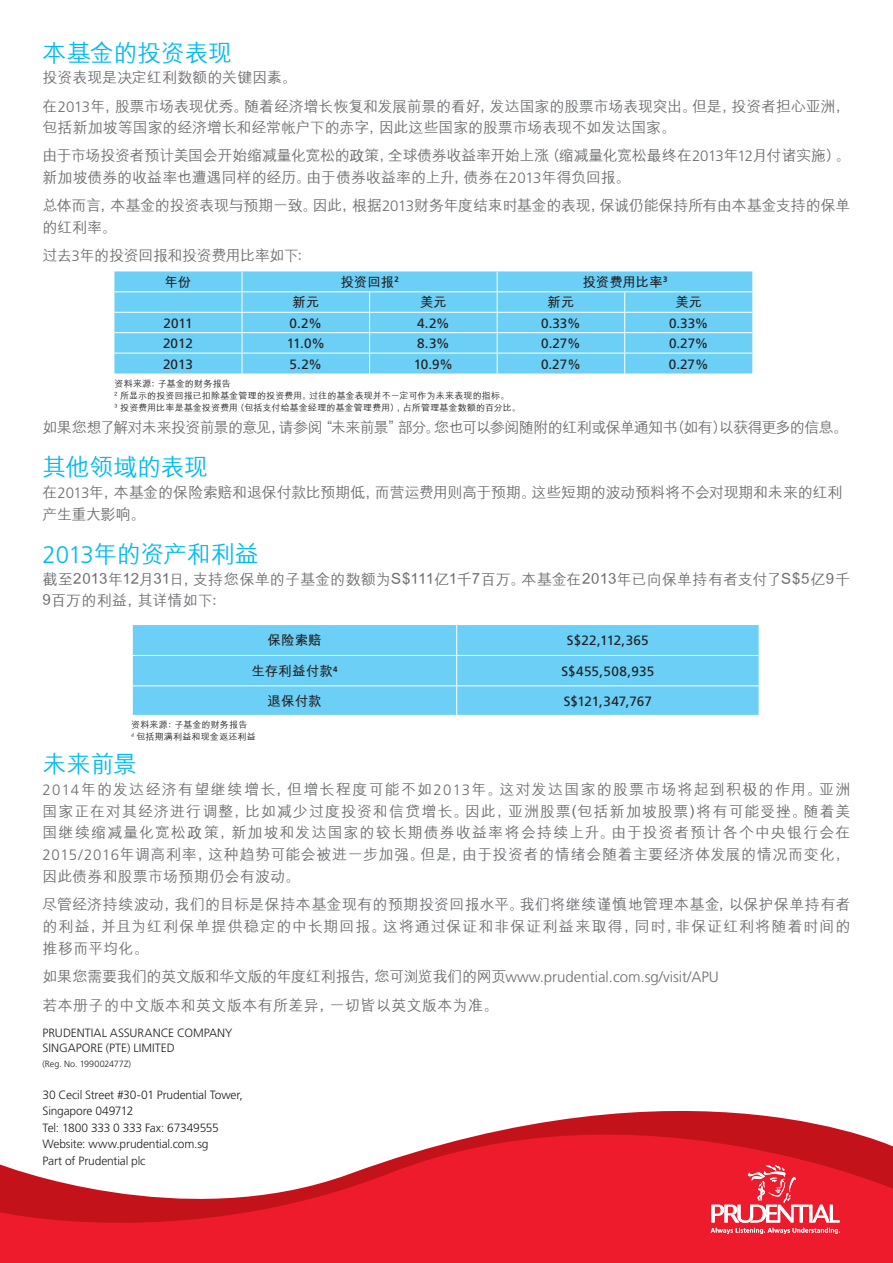
<style>
.page{position:relative;width:893px;height:1263px;background:#fff}
.page>*{position:absolute;margin:0;border:0;box-sizing:border-box;transform-origin:0 0}
.body_copy_2{font:500 24px "M Hei GB";letter-spacing:-.015em;color:#00baf1}
.body_copy{font:500 24px "M Hei GB";letter-spacing:-.015em;color:#00baf1}
.Footnote_Text{font:500 24px "M Hei GB";color:#00baf1}
.body_copy_2-2{font:500 15px/21.8px "M Hei GB";letter-spacing:-.01em;color:#6c6d70}
.body_copy-2{font:500 15px/21.8px "M Hei GB";letter-spacing:-.01em;color:#6c6d70}
.body_copy_2-3{font:500 15px/21.8px "M Hei GB";letter-spacing:.01em;color:#6c6d70}
.body_copy_2-4{font:500 15px "M Hei GB";letter-spacing:-.04em;color:#6c6d70}
.body_copy_2-5{font:500 15px "M Hei GB";letter-spacing:.025em;color:#6c6d70}
.t1{font:13.5px "Frutiger LT Std";color:#231f20}
.t2{font:700 13.5px "M Hei GB";color:#231f20}
.t3{font:13.5px "Frutiger LT Std";letter-spacing:.02em;color:#231f20}
.t4{font:300 12px/16.5px "Frutiger LT Std";letter-spacing:-.015em;color:#231f20}
.Footnote_Text-2{font:500 9px "M Hei GB";letter-spacing:.02em;color:#231f20}
.t5{font:300 9px "Frutiger LT Std";color:#231f20}
.s1{font-family:"Frutiger LT Std";font-weight:300}
.s2{font-family:"Sim Hei";font-weight:400}
</style>
<div class="page">
<div style="left:133px;top:625px;width:626px;height:90px;background:#6bcff6"></div>
<hr style="left:456px;top:625px;width:1px;height:30px;background:#fff">
<hr style="left:133px;top:685px;width:324px;height:1px;background:#fff">
<hr style="left:457px;top:685px;width:302px;height:1px;background:#fff">
<svg style="left:456px;top:656px;width:1px;height:59px"></svg>
<hr style="left:133px;top:655px;width:324px;height:1px;background:#fff">
<hr style="left:457px;top:655px;width:302px;height:1px;background:#fff">
<svg style="left:0;top:1110px;width:893px;height:153px;fill:#ee1b2c"></svg>
<svg style="left:711px;top:1165px;width:129px;height:69px;background:#f14956"></svg>
<div style="left:114px;top:271px;width:638px;height:102px;background:#6bcff6"></div>
<hr style="left:114px;top:291px;width:128px;height:1px;background:#fff">
<hr style="left:242px;top:291px;width:128px;height:1px;background:#fff">
<hr style="left:370px;top:291px;width:127px;height:1px;background:#fff">
<hr style="left:497px;top:291px;width:128px;height:1px;background:#fff">
<hr style="left:625px;top:291px;width:127px;height:1px;background:#fff">
<hr style="left:114px;top:312px;width:128px;height:1px;background:#fff">
<hr style="left:242px;top:312px;width:128px;height:1px;background:#fff">
<hr style="left:370px;top:312px;width:127px;height:1px;background:#fff">
<hr style="left:497px;top:312px;width:128px;height:1px;background:#fff">
<hr style="left:625px;top:312px;width:127px;height:1px;background:#fff">
<hr style="left:114px;top:332px;width:128px;height:1px;background:#fff">
<hr style="left:242px;top:332px;width:128px;height:1px;background:#fff">
<hr style="left:370px;top:332px;width:127px;height:1px;background:#fff">
<hr style="left:497px;top:332px;width:128px;height:1px;background:#fff">
<hr style="left:625px;top:332px;width:127px;height:1px;background:#fff">
<hr style="left:114px;top:353px;width:128px;height:1px;background:#fff">
<hr style="left:242px;top:353px;width:128px;height:1px;background:#fff">
<hr style="left:370px;top:353px;width:127px;height:1px;background:#fff">
<hr style="left:497px;top:353px;width:128px;height:1px;background:#fff">
<hr style="left:625px;top:353px;width:127px;height:1px;background:#fff">
<svg style="left:242px;top:271px;width:1px;height:102px"></svg>
<svg style="left:369px;top:292px;width:1px;height:81px"></svg>
<svg style="left:497px;top:271px;width:1px;height:102px"></svg>
<svg style="left:624px;top:292px;width:1px;height:81px"></svg>
<p class="body_copy" style="left:43px;top:41px;width:191px">本基金的投资表现</p>
<p class="body_copy-2" style="left:43px;top:67px;width:256px">投资表现是决定红利数额的关键因素。</p>
<p class="body_copy-2" style="left:43px;top:95px;width:809px">在<span class="s1">2013</span>年，股票市场表现优秀。随着经济增长恢复和发展前景的看好，发达国家的股票市场表现突出。但是，投资者担心亚洲，包括新加坡等国家的经济增长和经常帐户下的赤字，因此这些国家的股票市场表现不如发达国家。</p>
<p class="body_copy_2-2" style="left:43px;top:145px;width:809px">由于市场投资者预计美国会开始缩减量化宽松的<span class="s2">政</span>策，全球债券收益率开始上涨（缩减量化宽松最终在<span class="s1">2013</span>年<span class="s1">12</span>月付诸实施）。新加坡债券的收益率也遭遇同样的经历。由于债券收益率的上升，债券在<span class="s1">2013</span>年得负回报。</p>
<p class="body_copy_2-2" style="left:43px;top:195px;width:809px">总体而言，本基金的投资表现与预期一致。因此，根据<span class="s1">2013</span>财务年度结束时基金的表现，保诚仍能保持所有由本基金支持的保单的红利率。</p>
<p class="body_copy_2-2" style="left:43px;top:245px;width:271px">过去<span class="s1">3</span>年的投资回报和投资费用比率如下：</p>
<p class="t2" style="left:165px;top:275px;width:28px">年份</p>
<p class="t2" style="left:340px;top:275px;width:60px">投资回报<sup>2</sup></p>
<p class="t2" style="left:582px;top:275px;width:87px">投资费用比率<sup>3</sup></p>
<p class="t2" style="left:292px;top:296px;width:28px">新元</p>
<p class="t2" style="left:420px;top:296px;width:28px">美元</p>
<p class="t2" style="left:548px;top:296px;width:28px">新元</p>
<p class="t2" style="left:675px;top:296px;width:28px">美元</p>
<p class="t1" style="left:164px;top:315px;width:30px">2011</p>
<p class="t1" style="left:290px;top:315px;width:34px">0.2%</p>
<p class="t1" style="left:417px;top:315px;width:34px">4.2%</p>
<p class="t1" style="left:541px;top:315px;width:41px">0.33%</p>
<p class="t1" style="left:669px;top:315px;width:41px">0.33%</p>
<p class="t1" style="left:163px;top:335px;width:32px">2012</p>
<p class="t1" style="left:287px;top:335px;width:40px">11.0%</p>
<p class="t1" style="left:417px;top:335px;width:34px">8.3%</p>
<p class="t1" style="left:541px;top:335px;width:41px">0.27%</p>
<p class="t1" style="left:669px;top:335px;width:41px">0.27%</p>
<p class="t1" style="left:163px;top:356px;width:32px">2013</p>
<p class="t1" style="left:290px;top:356px;width:34px">5.2%</p>
<p class="t1" style="left:414px;top:356px;width:41px">10.9%</p>
<p class="t1" style="left:541px;top:356px;width:41px">0.27%</p>
<p class="t1" style="left:669px;top:356px;width:41px">0.27%</p>
<p class="Footnote_Text-2" style="left:114px;top:379px;width:118px">资料来源：子基金的财务报告</p>
<p class="Footnote_Text-2" style="left:114px;top:391px;width:396px"><sup>2</sup> 所显示的投资回报已扣除基金管理的投资费用。过往的基金表现并不一定可作为未来表现的指标。</p>
<p class="Footnote_Text-2" style="left:114px;top:403px;width:408px"><sup>3</sup> 投资费用比率是基金投资费用（包括支付给基金经理的基金管理费用），占所管理基金数额的百分比。</p>
<p class="body_copy_2-4" style="left:43px;top:420px;width:807px">如果您想了解对未来投资前景的意见，请参阅“未来前景”部分。您也可以参阅随附的红利或保单通知书（如有）以获得更多的信息。</p>
<p class="body_copy_2" style="left:43px;top:455px;width:167px">其他领域的表现</p>
<p class="body_copy_2-2" style="left:43px;top:482px;width:801px">在<span class="s1">2013</span>年，本基金的保险索赔和退保付款比预期低，而营运费用则高于预期。这些短期的波动预料将不会对现期和未来的红利产生重大影响。</p>
<p class="body_copy_2" style="left:43px;top:542px;width:218px"><span class="s1">2013</span>年的资产和利益</p>
<p class="body_copy_2-3" style="left:43px;top:568px;width:809px">截至2013年12月31日，支持您保单的子基金的数额为S$111亿1千7百万。本基金在2013年已向保单持有者支付了S$5亿9千<br>9百万的利益，其详情如下：</p>
<p class="t2" style="left:267px;top:634px;width:56px">保险索赔</p>
<p class="t1" style="left:567px;top:632px;width:83px">S$22,112,365</p>
<p class="t2" style="left:252px;top:664px;width:87px">生存利益付款<sup>4</sup></p>
<p class="t3" style="left:561px;top:663px;width:94px">S$455,508,935</p>
<p class="t2" style="left:267px;top:694px;width:56px">退保付款</p>
<p class="t1" style="left:564px;top:693px;width:90px">S$121,347,767</p>
<p class="Footnote_Text-2" style="left:131px;top:720px;width:118px">资料来源：子基金的财务报告</p>
<p class="Footnote_Text-2" style="left:131px;top:732px;width:126px"><sup>4</sup> 包括期满利益和现金返还利益</p>
<p class="Footnote_Text" style="left:43px;top:752px;width:96px">未来前景</p>
<p class="body_copy_2-2" style="left:43px;top:778px;width:809px;text-align:justify"><span class="s1">2014</span>年的发达经济有望继续增长，但增长程度可能不如<span class="s1">2013</span>年。这对发达国家的股票市场将起到积极的作用。亚洲国家正在对其经济进行调整，比如减少过度投资和信贷增长。因此，亚洲股票(包括新加坡股票)将有可能受挫。随着美国继续缩减量化宽松<span class="s2">政</span>策，新加坡和发达国家的较长期债券收益率将会持续上升。由于投资者预计各个中央银行会在<span class="s1">2015/2016</span>年调高利率，这种趋势可能会被进一步加强。但是，由于投资者的情绪会随着主要经济体发展的情况而变化，因此债券和股票市场预期仍会有波动。</p>
<p class="body_copy_2-2" style="left:43px;top:893px;width:809px;text-align:justify">尽管经济持续波动，我们的目标是保持本基金现有的预期投资回报水平。我们将继续谨慎地管理本基金，以保护保单持有者的利益，并且为红利保单提供稳定的中长期回报。这将通过保证和非保证利益来取得，同时，非保证红利将随着时间的推移而平均化。</p>
<p class="body_copy_2-2" style="left:43px;top:966px;width:678px">如果您需要我们的英文版和华文版的年度红利报告，您可浏览我们的网页<span class="s1">www.prudential.com.sg/visit/APU</span></p>
<p class="body_copy_2-5" style="left:43px;top:998px;width:458px">若本册子的中文版本和英文版本有所差异，一切皆以英文版本为准。</p>
<p class="t4" style="left:43px;top:1026px;width:192px;line-height:15px">PRUDENTIAL ASSURANCE COMPANY<br>SINGAPORE (PTE) LIMITED</p>
<p class="t5" style="left:43px;top:1059px;width:90px">(Reg. No. 199002477Z)</p>
<p class="t4" style="left:43px;top:1086px;width:202px">30 Cecil Street #30-01 Prudential Tower,<br>Singapore 049712<br>Tel: 1800 333 0 333 Fax: 67349555<br>Website: www.prudential.com.sg</p>
<p class="t4" style="left:43px;top:1152px;width:105px">Part of Prudential plc</p>
</div>
